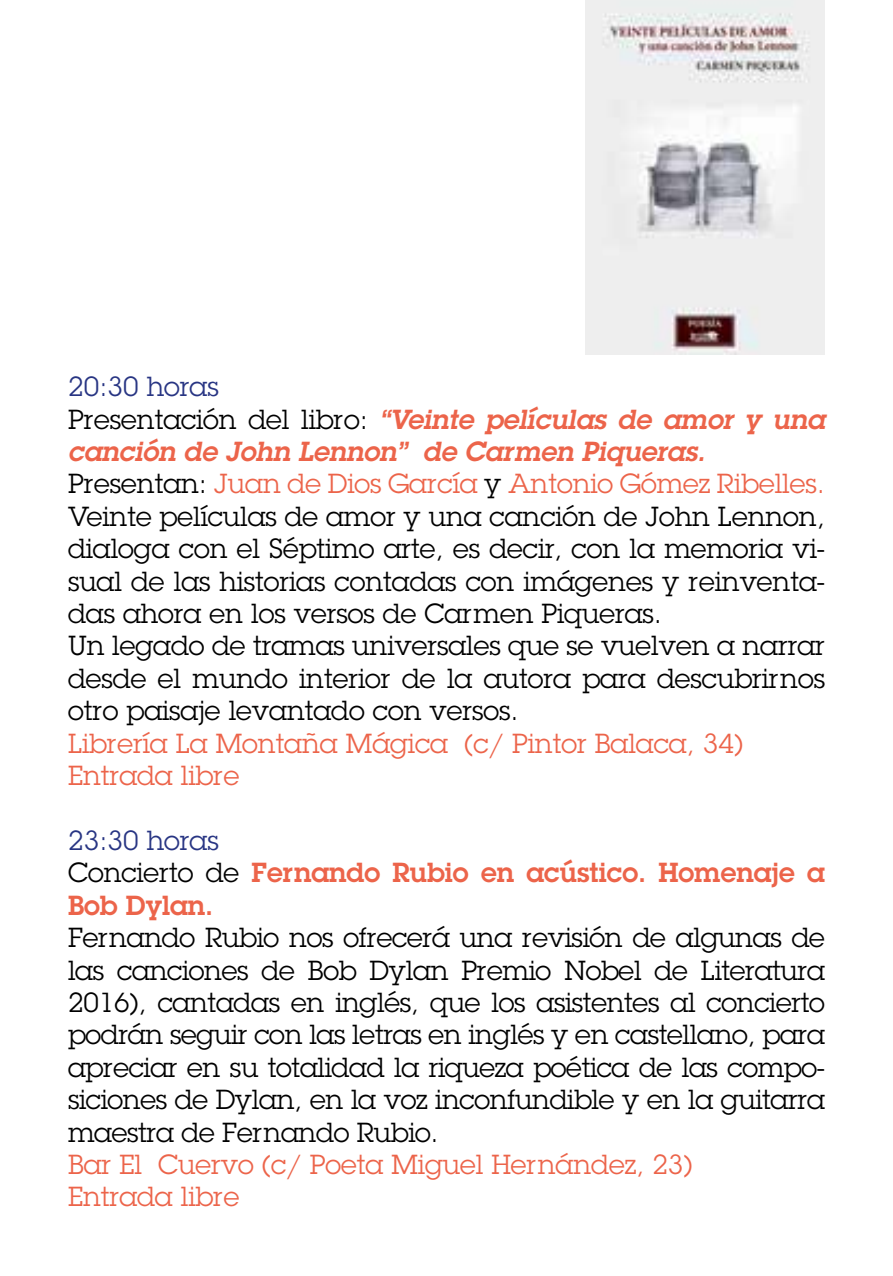
<style>
.page{position:relative;width:893px;height:1276px;background:#fff}
.page>*{position:absolute;margin:0;border:0;box-sizing:border-box;transform-origin:0 0}
.t1{font:27px/32.4px "Lubalin Graph";color:#000}
.t2{font:27px/32.4px "Lubalin Graph";color:#ec644a}
.t3{font:600 27px/32.4px "Lubalin Graph";color:#ec644a}
.s1{color:#283583}
.s2{font-weight:600;font-style:italic;color:#ec644a}
.s3{color:#ec644a}
.s4{font-weight:400;color:#283583}
.s5{font-weight:400;color:#000}
</style>
<div class="page">
<img style="left:585px;top:0;width:240px;height:355px">
<p class="t1" style="left:68px;top:370px;width:758px"><span class="s1">20:30 horas<br></span>Presentación del libro: <span class="s2">“Veinte películas de amor y una canción de John Lennon” de Carmen Piqueras.<br></span>Presentan: <span class="s3">Juan de Dios García</span> y <span class="s3">Antonio Gómez Ribelles.<br></span>Veinte películas de amor y una canción de John Lennon, dialoga con el Séptimo arte, es decir, con la memoria vi&shy;sual de las historias contadas con imágenes y reinventa&shy;das ahora en los versos de Carmen Piqueras.<br>Un legado de tramas universales que se vuelven a narrar desde el mundo interior de la autora para descubrirnos otro paisaje levantado con versos.</p>
<p class="t2" style="left:68px;top:726px;width:677px">Librería La Montaña Mágica (c/ Pintor Balaca, 34)<br>Entrada libre</p>
<p class="t3" style="left:68px;top:823px;width:758px"><span class="s4">23:30 horas<br></span><span class="s5">Concierto de</span> Fernando Rubio en acústico. Homenaje a<br>Bob Dylan.</p>
<p class="t1" style="left:68px;top:921px;width:758px;text-align:justify">Fernando Rubio nos ofrecerá una revisión de algunas de las canciones de Bob Dylan Premio Nobel de Literatura 2016), cantadas en inglés, que los asistentes al concierto podrán seguir con las letras en inglés y en castellano, para apreciar en su totalidad la riqueza poética de las compo&shy;siciones de Dylan, en la voz inconfundible y en la guitarra maestra de Fernando Rubio.</p>
<p class="t2" style="left:68px;top:1148px;width:626px">Bar El Cuervo (c/ Poeta Miguel Hernández, 23)<br>Entrada libre</p>
</div>
